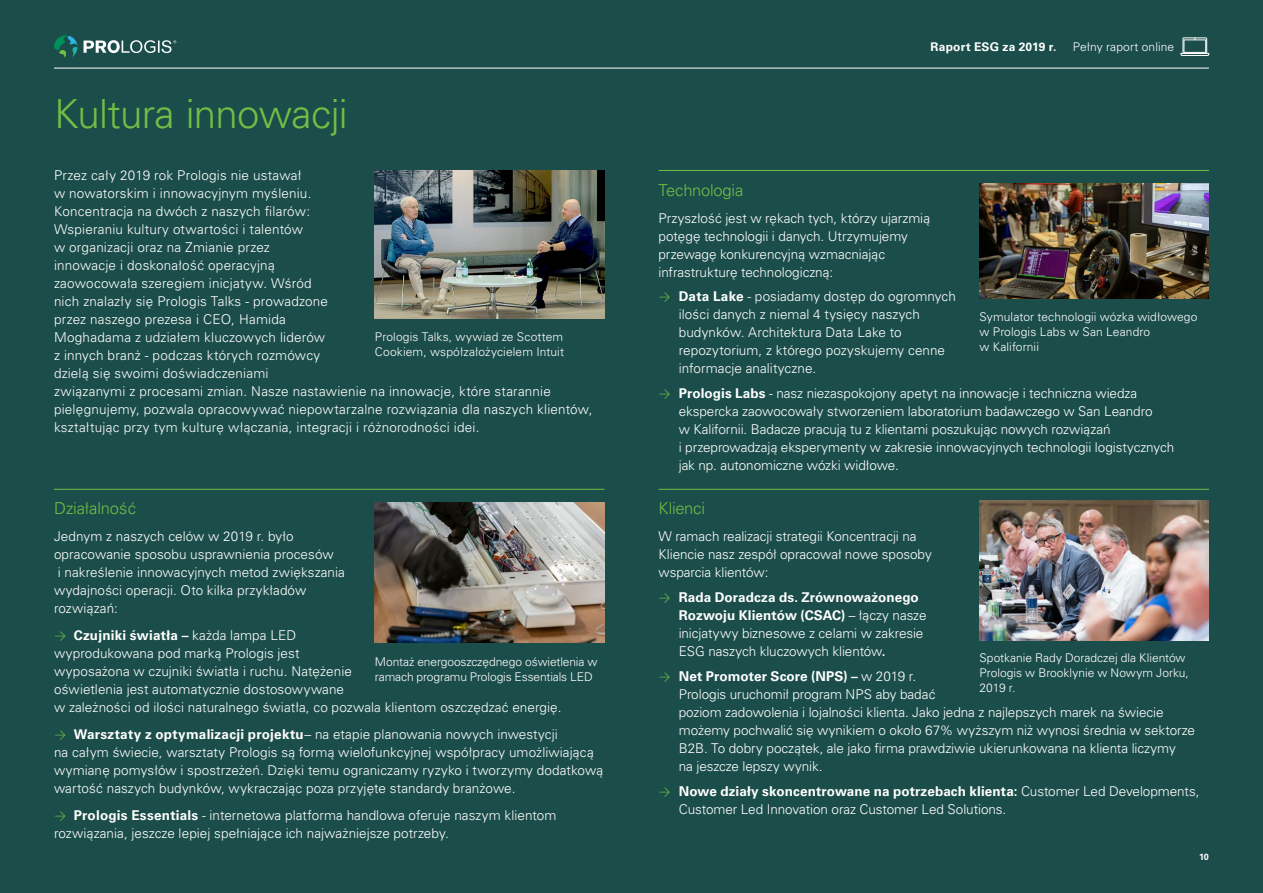
<style>
.page{position:relative;width:1263px;height:893px;background:#1b4d4a}
.page>*{position:absolute;margin:0;border:0;box-sizing:border-box;transform-origin:0 0}
.t1{font:300 40.2px "Univers LT Pro 45";letter-spacing:-.015em;color:#71be45}
.t2{font:300 16.5px "Univers LT Pro 45";letter-spacing:-.01em;color:#71be45}
.t3{font:300 13.5px/18px "Univers LT Pro 45";letter-spacing:.005em;color:#fff}
.t4{font:700 13.5px/18px "Univers LT Pro 65";letter-spacing:.01em;color:#fff}
.t5{font:300 12px/15px "Univers LT Pro 45";letter-spacing:.005em;color:#fff}
.t6{font:700 12px "Univers LT Pro 65";letter-spacing:.02em;color:#fff}
.t7{font:700 9px "Univers LT Pro 65";color:#fff}
.s1{font-family:"Calibri";font-weight:300;color:#71be45}
.s2{font-family:"Univers LT Pro 45";font-weight:300}
.s3{font-family:"Calibri";color:#71be45}
.s4{font-family:"Univers LT Pro 65";font-weight:700}
</style>
<div class="page">
<hr style="left:658px;top:489px;width:551px;height:1px;background:#71be45">
<hr style="left:54px;top:489px;width:550px;height:1px;background:#71be45">
<hr style="left:658px;top:170px;width:551px;height:1px;background:#71be45">
<img style="left:979px;top:184px;width:230px;height:114px">
<img style="left:375px;top:502px;width:229px;height:141px">
<img style="left:979px;top:500px;width:230px;height:140px">
<img style="left:375px;top:170px;width:229px;height:149px">
<hr style="left:54px;top:68px;width:1155px;height:1px;background:#fff">
<svg style="left:54px;top:35px;width:23px;height:23px"></svg>
<svg style="left:84px;top:40px;width:92px;height:13px"></svg>
<svg style="left:1180px;top:37px;width:29px;height:19px"></svg>
<h1 class="t1" style="left:54px;top:88px;width:295px">Kultura innowacji</h1>
<p class="t3" style="left:54px;top:166px;width:540px">Przez cały 2019 rok Prologis nie ustawał<br>w nowatorskim i innowacyjnym myśleniu.<br>Koncentracja na dwóch z naszych filarów:<br>Wspieraniu kultury otwartości i talentów<br>w organizacji oraz na Zmianie przez<br>innowacje i doskonałość operacyjną<br>zaowocowała szeregiem inicjatyw. Wśród<br>nich znalazły się Prologis Talks - prowadzone<br>przez naszego prezesa i CEO, Hamida<br>Moghadama z udziałem kluczowych liderów<br>z innych branż - podczas których rozmówcy<br>dzielą się swoimi doświadczeniami<br>związanymi z procesami zmian. Nasze nastawienie na innowacje, które starannie pielęgnujemy, pozwala opracowywać niepowtarzalne rozwiązania dla naszych klientów, kształtując przy tym kulturę włączania, integracji i różnorodności idei.</p>
<p class="t5" style="left:375px;top:329px;width:191px">Prologis Talks, wywiad ze Scottem<br>Cookiem, współzałożycielem Intuit</p>
<p class="t2" style="left:54px;top:498px;width:84px">Działalność</p>
<p class="t3" style="left:54px;top:527px;width:292px">Jednym z naszych celów w 2019 r. było opracowanie sposobu usprawnienia procesów<br>i nakreślenie innowacyjnych metod zwiększania wydajności operacji. Oto kilka przykładów rozwiązań:</p>
<p class="t4" style="left:54px;top:626px;width:244px"><span class="s1">→</span> Czujniki światła – <span class="s2">każda lampa LED</span></p>
<p class="t3" style="left:54px;top:644px;width:509px">wyprodukowana pod marką Prologis jest<br>wyposażona w czujniki światła i ruchu. Natężenie<br>oświetlenia jest automatycznie dostosowywane<br>w zależności od ilości naturalnego światła, co pozwala klientom oszczędzać energię.</p>
<p class="t3" style="left:54px;top:725px;width:551px"><span class="s3">→</span> <span class="s4">Warsztaty z optymalizacji projektu</span>– na etapie planowania nowych inwestycji<br>na całym świecie, warsztaty Prologis są formą wielofunkcyjnej współpracy umożliwiającą wymianę pomysłów i spostrzeżeń. Dzięki temu ograniczamy ryzyko i tworzymy dodatkową wartość naszych budynków, wykraczając poza przyjęte standardy branżowe.</p>
<p class="t3" style="left:54px;top:806px;width:504px"><span class="s3">→</span> <span class="s4">Prologis Essentials</span> - internetowa platforma handlowa oferuje naszym klientom rozwiązania, jeszcze lepiej spełniające ich najważniejsze potrzeby.</p>
<p class="t5" style="left:375px;top:653px;width:224px">Montaż energooszczędnego oświetlenia w ramach programu Prologis Essentials LED</p>
<p class="t6" style="left:930px;top:39px;width:127px">Raport ESG za 2019 r.</p>
<p class="t5" style="left:1073px;top:39px;width:103px">Pełny raport online</p>
<p class="t2" style="left:658px;top:179px;width:86px">Technologia</p>
<p class="t3" style="left:658px;top:208px;width:273px">Przyszłość jest w rękach tych, którzy ujarzmią potęgę technologii i danych. Utrzymujemy przewagę konkurencyjną wzmacniając infrastrukturę technologiczną:</p>
<p class="t3" style="left:679px;top:287px;width:279px;text-indent:-20px"><span class="s3">→</span> <span class="s4">Data Lake</span> - posiadamy dostęp do ogromnych ilości danych z niemal 4 tysięcy naszych budynków. Architektura Data Lake to repozytorium, z którego pozyskujemy cenne informacje analityczne.</p>
<p class="t3" style="left:679px;top:384px;width:497px;text-indent:-20px"><span class="s3">→</span> <span class="s4">Prologis Labs</span> - nasz niezaspokojony apetyt na innowacje i techniczna wiedza ekspercka zaowocowały stworzeniem laboratorium badawczego w San Leandro<br>w Kalifornii. Badacze pracują tu z klientami poszukując nowych rozwiązań<br>i przeprowadzają eksperymenty w zakresie innowacyjnych technologii logistycznych jak np. autonomiczne wózki widłowe.</p>
<p class="t5" style="left:979px;top:309px;width:219px">Symulator technologii wózka widłowego w Prologis Labs w San Leandro<br>w Kalifornii</p>
<p class="t2" style="left:658px;top:498px;width:48px">Klienci</p>
<p class="t3" style="left:658px;top:527px;width:275px">W ramach realizacji strategii Koncentracji na<br>Kliencie nasz zespół opracował nowe sposoby wsparcia klientów:</p>
<p class="t4" style="left:679px;top:588px;width:249px;text-indent:-20px"><span class="s1">→</span> Rada Doradcza ds. Zrównoważonego<br>Rozwoju Klientów (CSAC) <span class="s2">– łączy nasze</span></p>
<p class="t3" style="left:679px;top:624px;width:246px">inicjatywy biznesowe z celami w zakresie<br>ESG naszych kluczowych klientów<span class="s4">.</span></p>
<p class="t4" style="left:658px;top:666px;width:259px"><span class="s1">→</span> Net Promoter Score (NPS) – <span class="s2">w 2019 r.</span></p>
<p class="t3" style="left:679px;top:685px;width:518px">Prologis uruchomił program NPS aby badać<br>poziom zadowolenia i lojalności klienta. Jako jedna z najlepszych marek na świecie możemy pochwalić się wynikiem o około 67% wyższym niż wynosi średnia w sektorze B2B. To dobry początek, ale jako firma prawdziwie ukierunkowana na klienta liczymy<br>na jeszcze lepszy wynik.</p>
<p class="t4" style="left:658px;top:781px;width:542px"><span class="s1">→</span> Nowe działy skoncentrowane na potrzebach klienta: <span class="s2">Customer Led Developments,</span></p>
<p class="t3" style="left:679px;top:799px;width:329px">Customer Led Innovation oraz Customer Led Solutions.</p>
<p class="t5" style="left:979px;top:650px;width:211px">Spotkanie Rady Doradczej dla Klientów<br>Prologis w Brooklynie w Nowym Jorku,<br>2019 r.</p>
<p class="t7" style="left:1199px;top:851px;width:11px">10</p>
</div>
